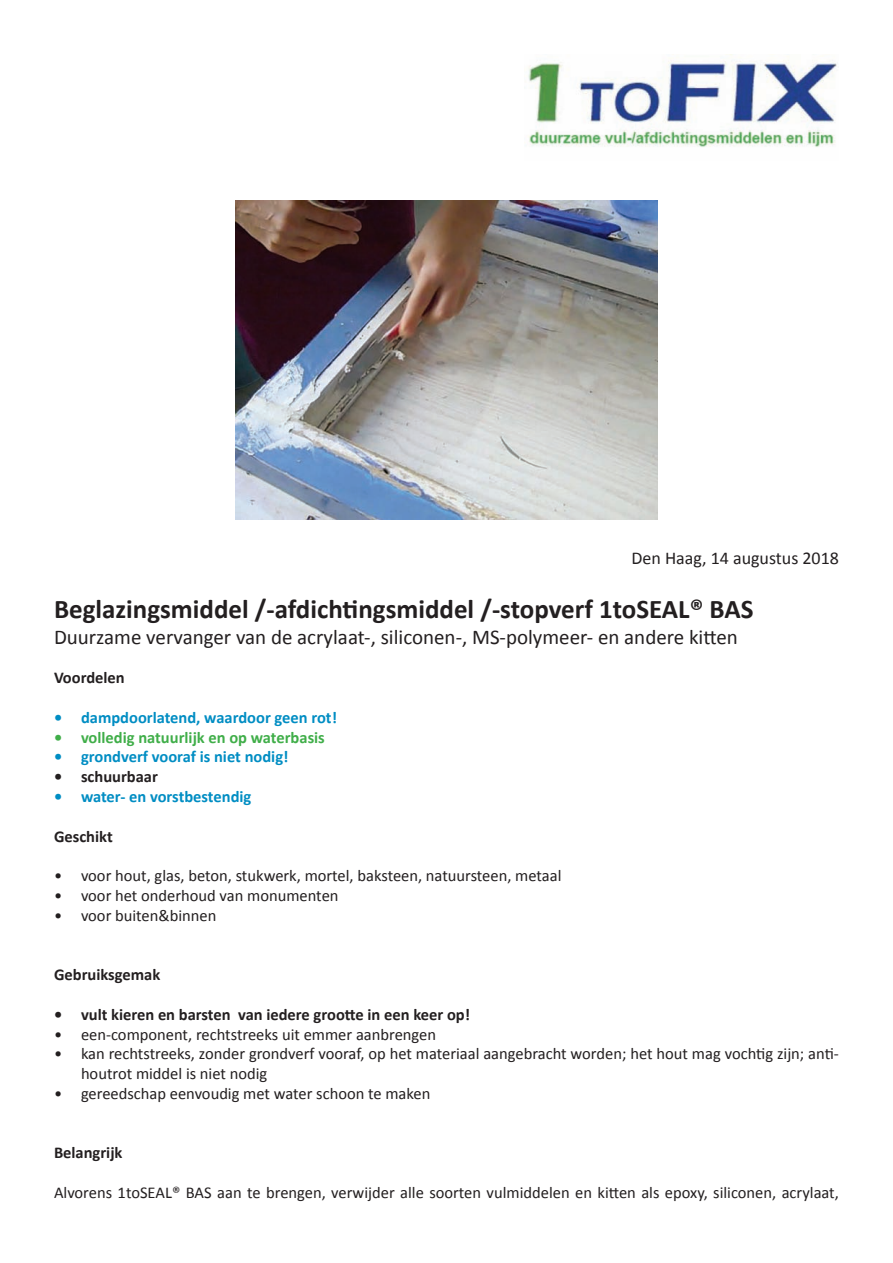
<style>
.page{position:relative;width:893px;height:1263px;background:#fff}
.page>*{position:absolute;margin:0;border:0;box-sizing:border-box;transform-origin:0 0}
.t1{font:700 27px "Calibri";color:#231f20}
.t2{font:21px "Calibri";color:#231f20}
.t3{font:18px "Calibri";color:#231f20}
.t4{font:16.5px/19.8px "Calibri";color:#231f20}
.t5{font:700 16.5px "Calibri";color:#231f20}
.t6{font:700 16.5px "Calibri";color:#008dc3}
.t7{font:700 16.5px "Calibri";color:#40ae49}
</style>
<div class="page">
<img style="left:528px;top:54px;width:309px;height:93px">
<img style="left:235px;top:201px;width:423px;height:319px">
<p class="t3" style="left:631px;top:547px;width:209px">Den Haag, 14 augustus 2018</p>
<h1 class="t1" style="left:54px;top:593px;width:701px">Beglazingsmiddel /-afdichtingsmiddel /-stopverf 1toSEAL® BAS</h1>
<p class="t2" style="left:54px;top:624px;width:685px">Duurzame vervanger van de acrylaat-, siliconen-, MS-polymeer- en andere kitten</p>
<p class="t5" style="left:54px;top:667px;width:72px">Voordelen</p>
<p class="t6" style="left:54px;top:707px;width:285px">• dampdoorlatend, waardoor geen rot!</p>
<p class="t7" style="left:54px;top:727px;width:272px">• volledig natuurlijk en op waterbasis</p>
<p class="t6" style="left:54px;top:747px;width:236px">• grondverf vooraf is niet nodig!</p>
<p class="t5" style="left:54px;top:766px;width:105px">• schuurbaar</p>
<p class="t6" style="left:54px;top:786px;width:199px">• water- en vorstbestendig</p>
<p class="t5" style="left:54px;top:826px;width:60px">Geschikt</p>
<p class="t4" style="left:54px;top:865px;width:509px">• voor hout, glas, beton, stukwerk, mortel, baksteen, natuursteen, metaal</p>
<p class="t4" style="left:54px;top:885px;width:286px">• voor het onderhoud van monumenten</p>
<p class="t4" style="left:54px;top:905px;width:164px">• voor buiten&amp;binnen</p>
<p class="t5" style="left:54px;top:964px;width:108px">Gebruiksgemak</p>
<p class="t5" style="left:54px;top:1004px;width:418px">• vult kieren en barsten van iedere grootte in een keer op!</p>
<p class="t4" style="left:54px;top:1023px;width:384px">• een-component, rechtstreeks uit emmer aanbrengen</p>
<p class="t4" style="left:81px;top:1043px;width:759px;text-indent:-27px">• kan rechtstreeks, zonder grondverf vooraf, op het materiaal aangebracht worden; het hout mag vochtig zijn; anti&shy;houtrot middel is niet nodig</p>
<p class="t4" style="left:54px;top:1083px;width:378px">• gereedschap eenvoudig met water schoon te maken</p>
<p class="t5" style="left:54px;top:1143px;width:70px">Belangrijk</p>
<p class="t4" style="left:54px;top:1182px;width:786px">Alvorens 1toSEAL® BAS aan te brengen, verwijder alle soorten vulmiddelen en kitten als epoxy, siliconen, acrylaat,</p>
</div>
